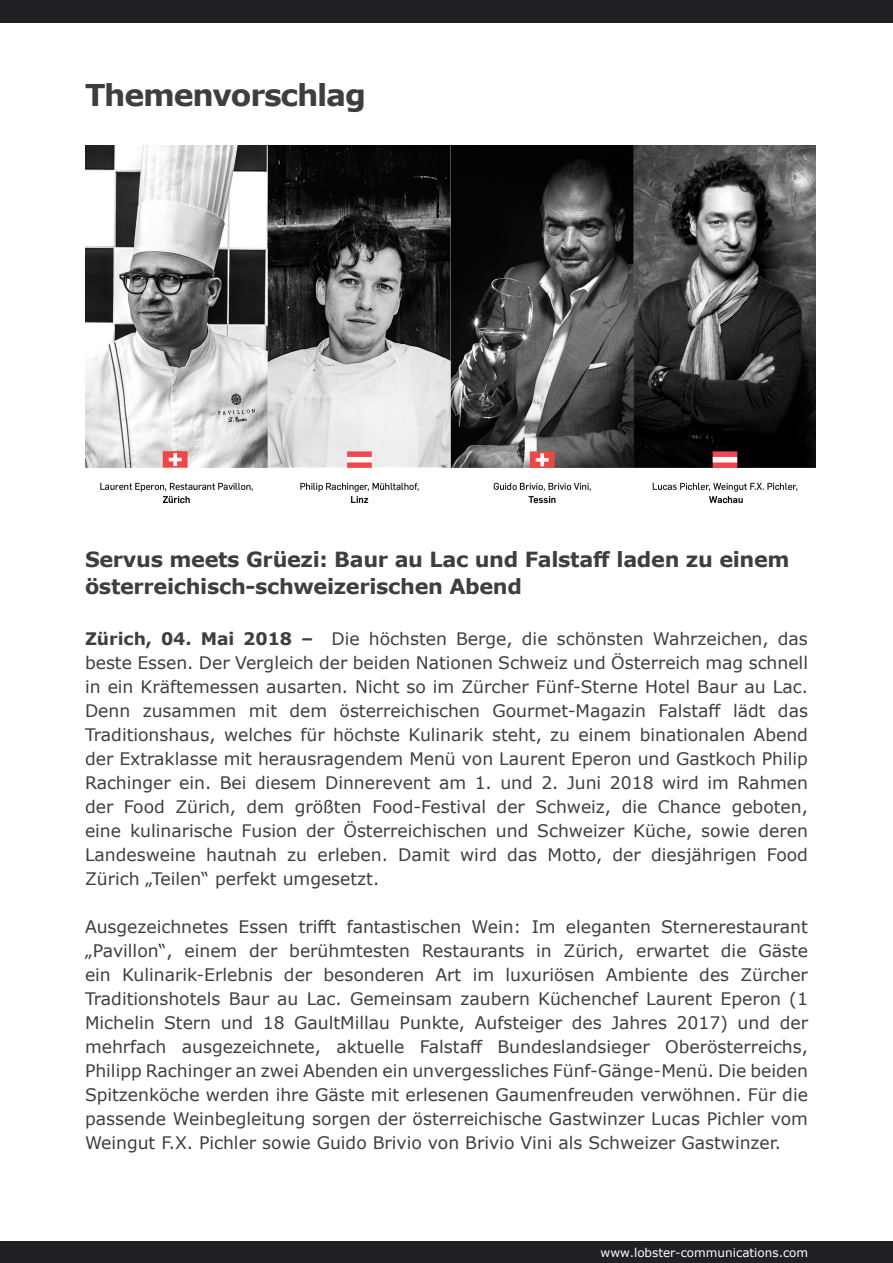
<style>
.page{position:relative;width:893px;height:1263px;background:#fff}
.page>*{position:absolute;margin:0;border:0;box-sizing:border-box;transform-origin:0 0}
.t1{font:700 30px "Verdana";letter-spacing:-.04em;color:#3e3e3f}
.t2{font:700 20.85px "Verdana";letter-spacing:-.015em;color:#3e3e3f}
.t3{font:17.25px/24px "Verdana";color:#3e3e3f;text-align:justify}
.t4{font:12px "Verdana";color:#fff}
.s1{font-weight:700}
</style>
<div class="page">
<div style="left:0;top:0;width:893px;height:22px;background:#202125"></div>
<div style="left:0;top:1241px;width:893px;height:22px;background:#202125"></div>
<img style="left:85px;top:146px;width:730px;height:358px">
<p class="t1" style="left:85px;top:74px;width:283px">Themenvorschlag</p>
<p class="t2" style="left:85px;top:545px;width:706px">Servus meets Grüezi: Baur au Lac und Falstaff laden zu einem</p>
<p class="t2" style="left:85px;top:572px;width:438px">österreichisch-schweizerischen Abend</p>
<p class="t3" style="left:85px;top:627px;width:725px"><span class="s1">Zürich, 04. Mai 2018 –</span> Die höchsten Berge, die schönsten Wahrzeichen, das beste Essen. Der Vergleich der beiden Nationen Schweiz und Österreich mag schnell in ein Kräftemessen ausarten. Nicht so im Zürcher Fünf-Sterne Hotel Baur au Lac.<br>Denn zusammen mit dem österreichischen Gourmet-Magazin Falstaff lädt das Traditionshaus, welches für höchste Kulinarik steht, zu einem binationalen Abend der Extraklasse mit herausragendem Menü von Laurent Eperon und Gastkoch Philip Rachinger ein. Bei diesem Dinnerevent am 1. und 2. Juni 2018 wird im Rahmen der Food Zürich, dem größten Food-Festival der Schweiz, die Chance geboten, eine kulinarische Fusion der Österreichischen und Schweizer Küche, sowie deren Landesweine hautnah zu erleben. Damit wird das Motto, der diesjährigen Food Zürich „Teilen“ perfekt umgesetzt.</p>
<p class="t3" style="left:85px;top:915px;width:724px">Ausgezeichnetes Essen trifft fantastischen Wein: Im eleganten Sternerestaurant „Pavillon“, einem der berühmtesten Restaurants in Zürich, erwartet die Gäste ein Kulinarik-Erlebnis der besonderen Art im luxuriösen Ambiente des Zürcher Traditionshotels Baur au Lac. Gemeinsam zaubern Küchenchef Laurent Eperon (1<br>Michelin Stern und 18 GaultMillau Punkte, Aufsteiger des Jahres 2017) und der mehrfach ausgezeichnete, aktuelle Falstaff Bundeslandsieger Oberösterreichs, Philipp Rachinger an zwei Abenden ein unvergessliches Fünf-Gänge-Menü. Die beiden Spitzenköche werden ihre Gäste mit erlesenen Gaumenfreuden verwöhnen. Für die passende Weinbegleitung sorgen der österreichische Gastwinzer Lucas Pichler vom Weingut F.X. Pichler sowie Guido Brivio von Brivio Vini als Schweizer Gastwinzer.</p>
<p class="t4" style="left:601px;top:1245px;width:209px">www.lobster-communications.com</p>
</div>
